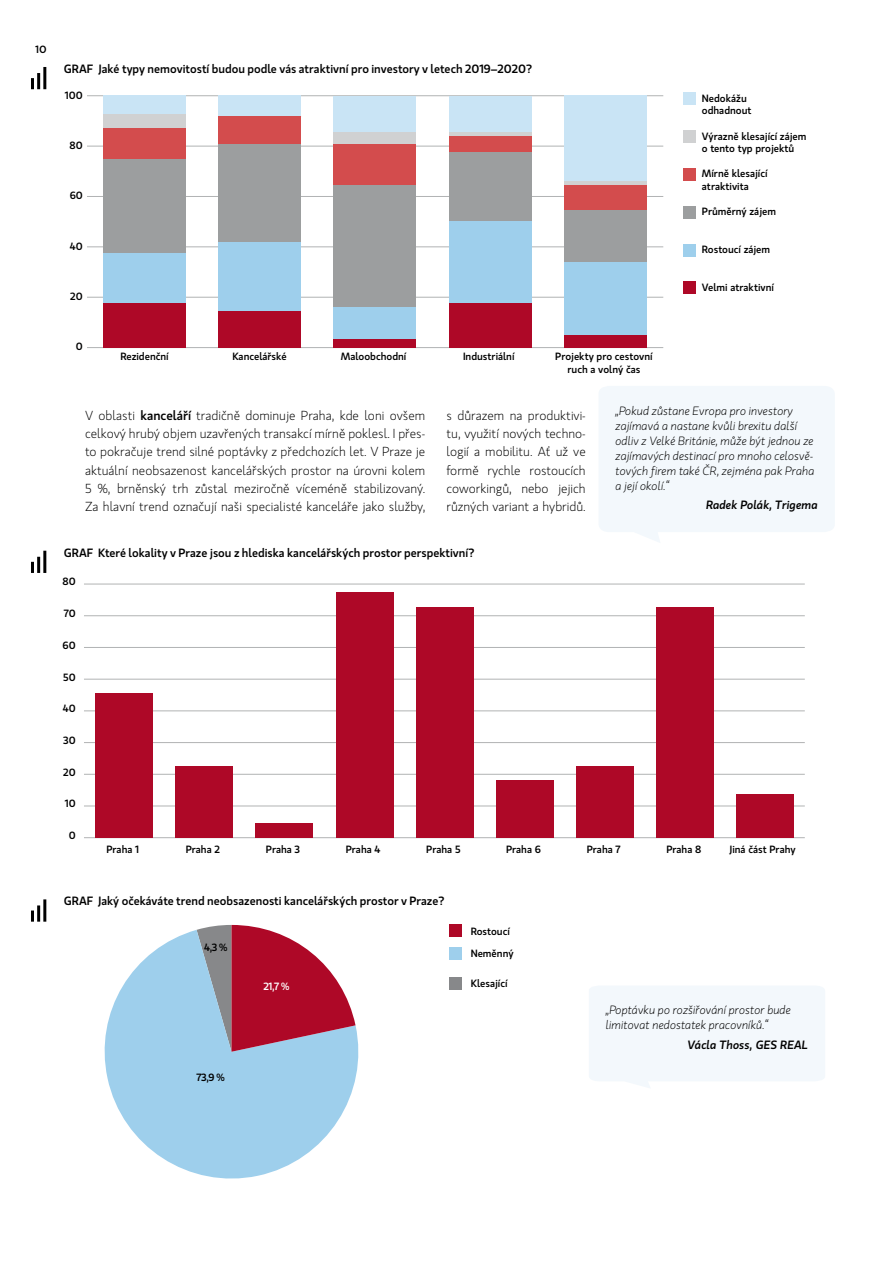
<style>
.page{position:relative;width:893px;height:1263px;background:#fff}
.page>*{position:absolute;margin:0;border:0;box-sizing:border-box;transform-origin:0 0}
.t1{font:300 13.05px/18.3px "Gloriola Std";color:#000;text-align:justify}
.t2{font:italic 300 12px/15px "Gloriola Std";color:#000}
.t3{font:500 12px "Gloriola Std";color:#000}
.t4{font:italic 500 12px "Gloriola Std";color:#000}
.t5{font:500 10.5px/12.6px "Gloriola Std";color:#000}
.t6{font:500 10.5px "Gloriola Std";color:#fff}
.t7{font:500 10.5px "Gotham";color:#000}
.s1{font-weight:500}
</style>
<div class="page">
<hr style="left:87px;top:347px;width:576px;height:1px;background:#b1b3b4">
<hr style="left:87px;top:297px;width:576px;height:1px;background:#b1b3b4">
<hr style="left:87px;top:246px;width:576px;height:1px;background:#b1b3b4">
<hr style="left:87px;top:196px;width:576px;height:1px;background:#b1b3b4">
<hr style="left:87px;top:146px;width:576px;height:1px;background:#b1b3b4">
<hr style="left:87px;top:95px;width:576px;height:1px;background:#b1b3b4">
<div style="left:683px;top:93px;width:13px;height:12px;background:#c9e4f5"></div>
<div style="left:683px;top:130px;width:13px;height:13px;background:#d0d1d2"></div>
<div style="left:683px;top:168px;width:13px;height:13px;background:#d34c4d"></div>
<div style="left:683px;top:206px;width:13px;height:13px;background:#9c9e9f"></div>
<div style="left:683px;top:244px;width:13px;height:12px;background:#9ecfec"></div>
<div style="left:683px;top:281px;width:13px;height:13px;background:#ae0827"></div>
<div style="left:218px;top:96px;width:83px;height:20px;background:#c9e4f5"></div>
<div style="left:333px;top:96px;width:83px;height:36px;background:#c9e4f5"></div>
<div style="left:449px;top:96px;width:83px;height:36px;background:#c9e4f5"></div>
<div style="left:564px;top:96px;width:83px;height:85px;background:#c9e4f5"></div>
<div style="left:333px;top:132px;width:83px;height:13px;background:#d0d1d2"></div>
<hr style="left:449px;top:132px;width:83px;height:4px;background:#d0d1d2">
<hr style="left:564px;top:181px;width:83px;height:4px;background:#d0d1d2">
<div style="left:218px;top:116px;width:83px;height:29px;background:#d34c4d"></div>
<div style="left:333px;top:145px;width:83px;height:40px;background:#d34c4d"></div>
<div style="left:449px;top:136px;width:83px;height:17px;background:#d34c4d"></div>
<div style="left:564px;top:185px;width:83px;height:25px;background:#d34c4d"></div>
<div style="left:218px;top:145px;width:83px;height:97px;background:#9c9e9f"></div>
<div style="left:333px;top:185px;width:83px;height:122px;background:#9c9e9f"></div>
<div style="left:449px;top:153px;width:83px;height:69px;background:#9c9e9f"></div>
<div style="left:564px;top:210px;width:83px;height:52px;background:#9c9e9f"></div>
<div style="left:103px;top:96px;width:83px;height:18px;background:#c9e4f5"></div>
<div style="left:103px;top:114px;width:83px;height:14px;background:#d0d1d2"></div>
<div style="left:103px;top:128px;width:83px;height:32px;background:#d34c4d"></div>
<div style="left:103px;top:160px;width:83px;height:93px;background:#9c9e9f"></div>
<div style="left:103px;top:253px;width:83px;height:50px;background:#9ecfec"></div>
<div style="left:218px;top:242px;width:83px;height:69px;background:#9ecfec"></div>
<div style="left:333px;top:307px;width:83px;height:32px;background:#9ecfec"></div>
<div style="left:449px;top:222px;width:83px;height:81px;background:#9ecfec"></div>
<div style="left:564px;top:262px;width:83px;height:73px;background:#9ecfec"></div>
<div style="left:103px;top:303px;width:83px;height:45px;background:#ae0827"></div>
<div style="left:218px;top:311px;width:83px;height:37px;background:#ae0827"></div>
<div style="left:333px;top:339px;width:83px;height:9px;background:#ae0827"></div>
<div style="left:449px;top:303px;width:83px;height:45px;background:#ae0827"></div>
<div style="left:564px;top:335px;width:83px;height:13px;background:#ae0827"></div>
<hr style="left:84px;top:837px;width:721px;height:1px;background:#b1b3b4">
<hr style="left:84px;top:806px;width:721px;height:1px;background:#b1b3b4">
<hr style="left:84px;top:774px;width:721px;height:1px;background:#b1b3b4">
<hr style="left:84px;top:742px;width:721px;height:1px;background:#b1b3b4">
<hr style="left:84px;top:710px;width:721px;height:1px;background:#b1b3b4">
<hr style="left:84px;top:679px;width:721px;height:1px;background:#b1b3b4">
<hr style="left:84px;top:647px;width:721px;height:1px;background:#b1b3b4">
<hr style="left:84px;top:615px;width:721px;height:1px;background:#b1b3b4">
<hr style="left:84px;top:584px;width:721px;height:1px;background:#b1b3b4">
<div style="left:95px;top:693px;width:58px;height:145px;background:#ae0827"></div>
<div style="left:175px;top:766px;width:58px;height:72px;background:#ae0827"></div>
<div style="left:255px;top:823px;width:58px;height:15px;background:#ae0827"></div>
<div style="left:336px;top:593px;width:57px;height:245px;background:#ae0827"></div>
<div style="left:416px;top:607px;width:57px;height:231px;background:#ae0827"></div>
<div style="left:496px;top:780px;width:58px;height:58px;background:#ae0827"></div>
<div style="left:576px;top:766px;width:58px;height:72px;background:#ae0827"></div>
<div style="left:656px;top:607px;width:58px;height:231px;background:#ae0827"></div>
<div style="left:736px;top:794px;width:58px;height:44px;background:#ae0827"></div>
<div style="left:449px;top:977px;width:13px;height:13px;background:#87888a"></div>
<div style="left:449px;top:947px;width:13px;height:13px;background:#9ecfec"></div>
<div style="left:449px;top:924px;width:13px;height:12px;background:#ae0827"></div>
<svg style="left:104px;top:930px;width:255px;height:249px;fill:#9ecfec"></svg>
<svg style="left:197px;top:925px;width:159px;height:127px"></svg>
<hr style="left:43px;top:67px;width:3px;height:22px;background:#000">
<hr style="left:37px;top:73px;width:3px;height:16px;background:#000">
<svg style="left:31px;top:78px;width:3px;height:11px"></svg>
<hr style="left:43px;top:551px;width:3px;height:22px;background:#000">
<hr style="left:37px;top:557px;width:3px;height:16px;background:#000">
<svg style="left:31px;top:562px;width:3px;height:11px"></svg>
<hr style="left:43px;top:899px;width:3px;height:23px;background:#000">
<hr style="left:37px;top:905px;width:3px;height:17px;background:#000">
<svg style="left:31px;top:910px;width:3px;height:12px"></svg>
<div style="left:599px;top:386px;width:236px;height:156px;background:#f3f8fc"></div>
<div style="left:589px;top:986px;width:236px;height:102px;background:#f3f8fc"></div>
<p class="t7" style="left:35px;top:42px;width:13px">10</p>
<p class="t3" style="left:64px;top:60px;width:470px">GRAF Jaké typy nemovitostí budou podle vás atraktivní pro investory v letech 2019–2020?</p>
<p class="t5" style="left:65px;top:88px;width:19px">100</p>
<p class="t5" style="left:702px;top:91px;width:51px">Nedokážu odhadnout</p>
<p class="t5" style="left:702px;top:129px;width:106px">Výrazně klesající zájem o tento typ projektů</p>
<p class="t5" style="left:702px;top:167px;width:67px">Mírně klesající atraktivita</p>
<p class="t5" style="left:702px;top:205px;width:76px">Průměrný zájem</p>
<p class="t5" style="left:702px;top:243px;width:70px">Rostoucí zájem</p>
<p class="t5" style="left:702px;top:280px;width:74px">Velmi atraktivní</p>
<p class="t5" style="left:70px;top:139px;width:15px">80</p>
<p class="t5" style="left:70px;top:189px;width:15px">60</p>
<p class="t5" style="left:70px;top:239px;width:14px">40</p>
<p class="t5" style="left:70px;top:290px;width:14px">20</p>
<p class="t5" style="left:76px;top:340px;width:8px">0</p>
<p class="t5" style="left:120px;top:350px;width:50px">Rezidenční</p>
<p class="t5" style="left:233px;top:350px;width:56px">Kancelářské</p>
<p class="t5" style="left:341px;top:350px;width:67px">Maloobchodní</p>
<p class="t5" style="left:463px;top:350px;width:53px">Industriální</p>
<p class="t5" style="left:555px;top:350px;width:99px;text-align:center">Projekty pro cestovní ruch a volný čas</p>
<p class="t1" style="left:85px;top:406px;width:342px">V oblasti <span class="s1">kanceláří</span> tradičně dominuje Praha, kde loni ovšem celkový hrubý objem uzavřených transakcí mírně poklesl. I přes&shy;to pokračuje trend silné poptávky z předchozích let. V Praze je aktuální neobsazenost kancelářských prostor na úrovni kolem 5 %, brněnský trh zůstal meziročně víceméně stabilizovaný.<br>Za hlavní trend označují naši specialisté kanceláře jako služby,</p>
<p class="t1" style="left:446px;top:406px;width:141px">s důrazem na produktivi&shy;tu, využití nových techno&shy;logií a mobilitu. Ať už ve formě rychle rostoucích coworkingů, nebo jejich různých variant a hybridů.</p>
<p class="t3" style="left:64px;top:544px;width:412px">GRAF Které lokality v Praze jsou z hlediska kancelářských prostor perspektivní?</p>
<p class="t5" style="left:63px;top:575px;width:15px">80</p>
<p class="t5" style="left:64px;top:607px;width:14px">70</p>
<p class="t5" style="left:63px;top:639px;width:15px">60</p>
<p class="t5" style="left:63px;top:670px;width:14px">50</p>
<p class="t5" style="left:63px;top:702px;width:14px">40</p>
<p class="t5" style="left:63px;top:734px;width:14px">30</p>
<p class="t5" style="left:63px;top:765px;width:14px">20</p>
<p class="t5" style="left:65px;top:797px;width:12px">10</p>
<p class="t5" style="left:69px;top:829px;width:8px">0</p>
<p class="t2" style="left:615px;top:403px;width:201px">„Pokud zůstane Evropa pro investory zajímavá a nastane kvůli brexitu další odliv z Velké Británie, může být jednou ze zajímavých destinací pro mnoho celosvě&shy;tových firem také ČR, zejména pak Praha a její okolí.“</p>
<p class="t4" style="left:706px;top:497px;width:113px">Radek Polák, Trigema</p>
<p class="t5" style="left:106px;top:843px;width:34px">Praha 1</p>
<p class="t5" style="left:186px;top:843px;width:36px">Praha 2</p>
<p class="t5" style="left:266px;top:843px;width:36px">Praha 3</p>
<p class="t5" style="left:346px;top:843px;width:36px">Praha 4</p>
<p class="t5" style="left:426px;top:843px;width:36px">Praha 5</p>
<p class="t5" style="left:506px;top:843px;width:36px">Praha 6</p>
<p class="t5" style="left:587px;top:843px;width:35px">Praha 7</p>
<p class="t5" style="left:666px;top:843px;width:36px">Praha 8</p>
<p class="t5" style="left:730px;top:843px;width:68px">Jiná část Prahy</p>
<p class="t3" style="left:64px;top:893px;width:382px">GRAF Jaký očekáváte trend neobsazenosti kancelářských prostor v Praze?</p>
<p class="t5" style="left:204px;top:940px;width:25px">4,3 %</p>
<p class="t6" style="left:263px;top:979px;width:28px">21,7 %</p>
<p class="t5" style="left:471px;top:924px;width:41px">Rostoucí</p>
<p class="t5" style="left:471px;top:947px;width:44px">Neměnný</p>
<p class="t5" style="left:471px;top:977px;width:38px">Klesající</p>
<p class="t5" style="left:197px;top:1071px;width:30px">73,9 %</p>
<p class="t2" style="left:606px;top:1002px;width:187px">„Poptávku po rozšiřování prostor bude limitovat nedostatek pracovníků.“</p>
<p class="t4" style="left:688px;top:1036px;width:122px">Václa Thoss, GES REAL</p>
</div>
